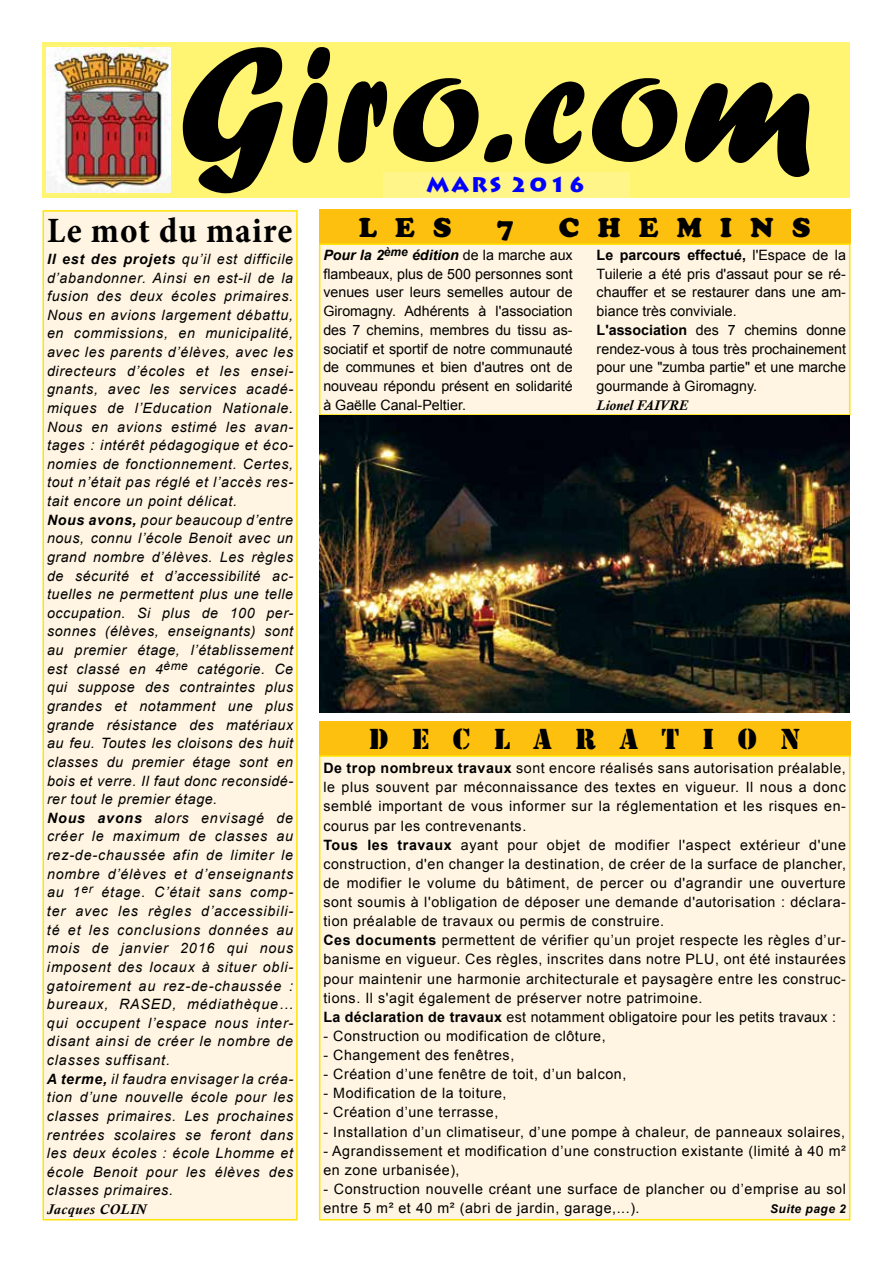
<style>
.page{position:relative;width:893px;height:1263px;background:#fff}
.page>*{position:absolute;margin:0;border:0;box-sizing:border-box;transform-origin:0 0}
.t1{font:171px "Forte";letter-spacing:.005em;color:#000}
.t2{font:700 condensed 36px "Minion Pro";letter-spacing:.03em;color:#000}
.t3{font:30px "Stencil";letter-spacing:.78em;color:#000}
.t4{font:27px "Cooper Black Std";letter-spacing:.68em;color:#000}
.t5{font:900 21px "Lithos Pro";letter-spacing:.1em;color:#00f}
.t6{font:14.25px/19px "Arial";letter-spacing:.04em;color:#000}
.t7{font:italic 14.25px/18.6px "Arial";letter-spacing:.05em;color:#000}
.t8{font:14.25px/18.8px "Arial";color:#000}
.t9{font:italic 700 14.25px "Calisto";letter-spacing:.05em;color:#000}
.t10{font:italic 700 14.25px "Calisto";letter-spacing:.015em;color:#000}
.t11{font:italic 700 12px "Arial";letter-spacing:.04em;color:#000}
.s1{font-weight:700}
.s2{font-weight:700;font-style:italic}
</style>
<div class="page">
<div style="left:43px;top:43px;width:807px;height:155px;background:#fff572"></div>
<div style="left:43px;top:211px;width:254px;height:1009px;background:#fff5e2"></div>
<div style="left:43px;top:210px;width:255px;height:1010px;border:2px solid #ffe301"></div>
<div style="left:383px;top:172px;width:246px;height:26px;background:#fff589"></div>
<img style="left:47px;top:48px;width:123px;height:144px">
<div style="left:319px;top:209px;width:531px;height:34px;background:#fec00f"></div>
<div style="left:320px;top:244px;width:530px;height:171px;background:#fff5e2"></div>
<div style="left:319px;top:243px;width:531px;height:173px;border:2px solid #ffe301"></div>
<div style="left:319px;top:722px;width:531px;height:34px;background:#fec00f"></div>
<div style="left:320px;top:756px;width:530px;height:464px;background:#fff5e2"></div>
<div style="left:319px;top:755px;width:531px;height:465px;border:2px solid #ffe301"></div>
<img style="left:319px;top:416px;width:530px;height:297px">
<h1 class="t1" style="left:178px;top:5px;width:637px">Giro.com</h1>
<h2 class="t2" style="left:47px;top:206px;width:247px">Le mot du maire</h2>
<p class="t7" style="left:47px;top:250px;width:248px"><span class="s1">Il est des projets</span> qu’il est difficile d’abandonner. Ainsi en est-il de la fusion des deux écoles primaires.<br>Nous en avions largement débattu, en commissions, en municipalité, avec les parents d’élèves, avec les directeurs d’écoles et les ensei&shy;gnants, avec les services acadé&shy;miques de l’Education Nationale.<br>Nous en avions estimé les avan&shy;tages : intérêt pédagogique et éco&shy;nomies de fonctionnement. Certes, tout n’était pas réglé et l’accès res&shy;tait encore un point délicat.<br><span class="s1">Nous avons,</span> pour beaucoup d’entre nous, connu l’école Benoit avec un grand nombre d’élèves. Les règles de sécurité et d’accessibilité ac&shy;tuelles ne permettent plus une telle occupation. Si plus de 100 per&shy;sonnes (élèves, enseignants) sont au premier étage, l’établissement est classé en 4<sup>ème</sup> catégorie. Ce qui suppose des contraintes plus grandes et notamment une plus grande résistance des matériaux au feu. Toutes les cloisons des huit classes du premier étage sont en bois et verre. Il faut donc reconsidé&shy;rer tout le premier étage.<br><span class="s1">Nous avons</span> alors envisagé de créer le maximum de classes au rez-de-chaussée afin de limiter le nombre d’élèves et d’enseignants au 1<sup>er</sup> étage. C’était sans comp&shy;ter avec les règles d’accessibili&shy;té et les conclusions données au mois de janvier 2016 qui nous imposent des locaux à situer obli&shy;gatoirement au rez-de-chaussée : bureaux, RASED, médiathèque… qui occupent l’espace nous inter&shy;disant ainsi de créer le nombre de classes suffisant.<br><span class="s1">A terme,</span> il faudra envisager la créa&shy;tion d’une nouvelle école pour les classes primaires. Les prochaines rentrées scolaires se feront dans les deux écoles : école Lhomme et école Benoit pour les élèves des classes primaires.</p>
<p class="t9" style="left:47px;top:1201px;width:101px">Jacques COLIN</p>
<h3 class="t5" style="left:426px;top:172px;width:161px">MARS 2016</h3>
<h3 class="t4" style="left:359px;top:212px;width:94px">LES</h3>
<h3 class="t4" style="left:497px;top:212px;width:19px">7</h3>
<h3 class="t4" style="left:559px;top:212px;width:253px">CHEMINS</h3>
<p class="t6" style="left:323px;top:245px;width:251px;text-align:justify"><span class="s2">Pour la 2</span><sup>ème</sup> <span class="s2">édition</span> de la marche aux flambeaux, plus de 500 personnes sont venues user leurs semelles autour de Giromagny. Adhérents à l'association des 7 chemins, membres du tissu as&shy;sociatif et sportif de notre communauté de communes et bien d'autres ont de nouveau répondu présent en solidarité à Gaëlle Canal-Peltier.</p>
<p class="t8" style="left:597px;top:245px;width:251px"><span class="s1">Le parcours effectué,</span> l'Espace de la Tuilerie a été pris d'assaut pour se ré&shy;chauffer et se restaurer dans une am&shy;biance très conviviale.<br><span class="s1">L'association</span> des 7 chemins donne rendez-vous à tous très prochainement pour une "zumba partie" et une marche gourmande à Giromagny.</p>
<p class="t10" style="left:597px;top:397px;width:93px">Lionel FAIVRE</p>
<h3 class="t3" style="left:369px;top:722px;width:433px">DECLARATION</h3>
<p class="t6" style="left:323px;top:758px;width:524px"><span class="s1">De trop nombreux travaux</span> sont encore réalisés sans autorisation préalable, le plus souvent par méconnaissance des textes en vigueur. Il nous a donc semblé important de vous informer sur la réglementation et les risques en&shy;courus par les contrevenants.<br><span class="s1">Tous les travaux</span> ayant pour objet de modifier l'aspect extérieur d'une construction, d'en changer la destination, de créer de la surface de plancher, de modifier le volume du bâtiment, de percer ou d'agrandir une ouverture sont soumis à l'obligation de déposer une demande d'autorisation : déclara&shy;tion préalable de travaux ou permis de construire.<br><span class="s1">Ces documents</span> permettent de vérifier qu’un projet respecte les règles d’ur&shy;banisme en vigueur. Ces règles, inscrites dans notre PLU, ont été instaurées pour maintenir une harmonie architecturale et paysagère entre les construc&shy;tions. Il s'agit également de préserver notre patrimoine.<br><span class="s1">La déclaration de travaux</span> est notamment obligatoire pour les petits travaux :</p>
<p class="t6" style="left:323px;top:1026px;width:284px">- Construction ou modification de clôture,</p>
<p class="t6" style="left:323px;top:1045px;width:192px">- Changement des fenêtres,</p>
<p class="t6" style="left:323px;top:1064px;width:304px">- Création d’une fenêtre de toit, d’un balcon,</p>
<p class="t6" style="left:323px;top:1084px;width:185px">- Modification de la toiture,</p>
<p class="t6" style="left:323px;top:1103px;width:177px">- Création d’une terrasse,</p>
<p class="t6" style="left:323px;top:1122px;width:523px">- Installation d’un climatiseur, d’une pompe à chaleur, de panneaux solaires,</p>
<p class="t6" style="left:323px;top:1141px;width:524px">- Agrandissement et modification d’une construction existante (limité à 40 m² en zone urbanisée),</p>
<p class="t6" style="left:323px;top:1179px;width:524px">- Construction nouvelle créant une surface de plancher ou d’emprise au sol entre 5 m² et 40 m² (abri de jardin, garage,...).</p>
<p class="t11" style="left:770px;top:1201px;width:77px">Suite page 2</p>
</div>
